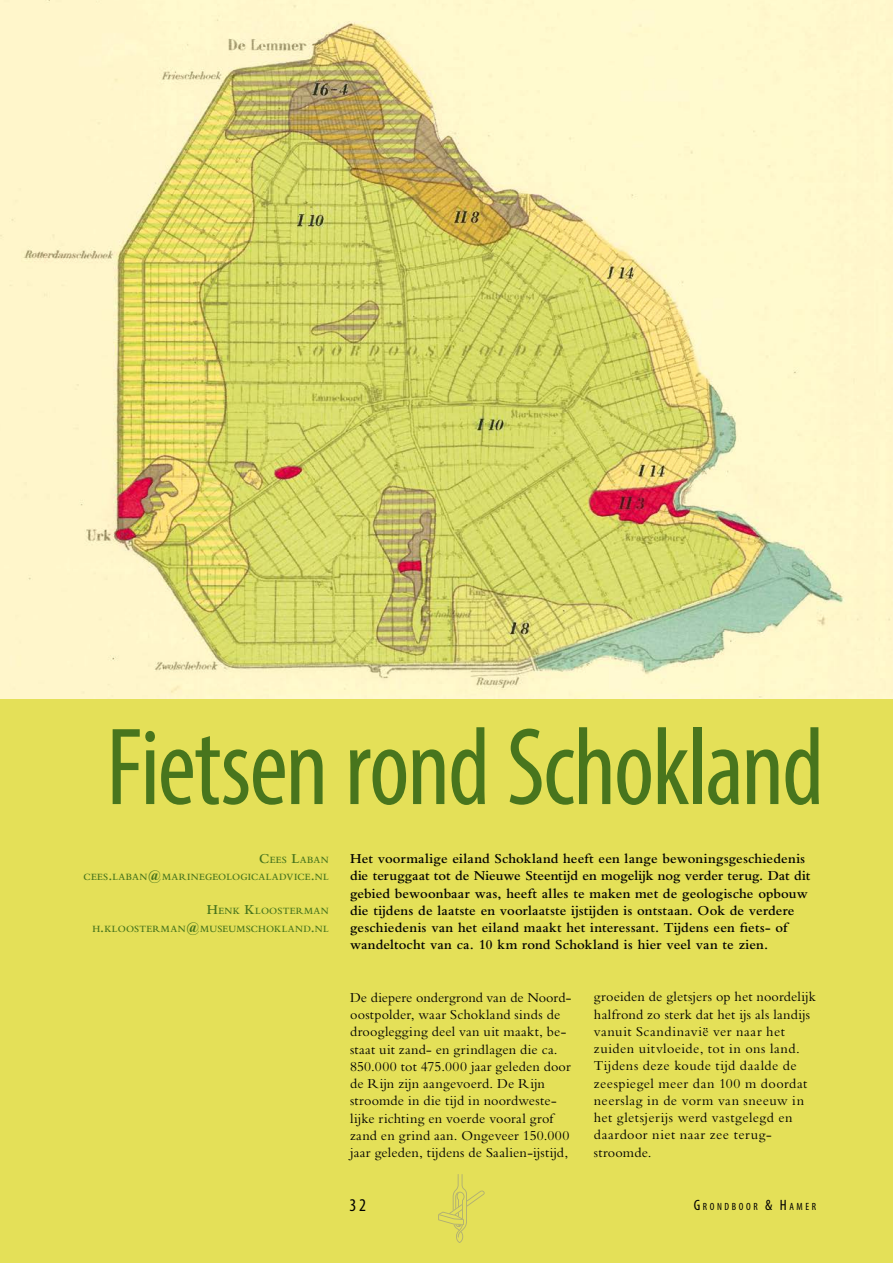
<style>
.page{position:relative;width:893px;height:1263px;background:#fff}
.page>*{position:absolute;margin:0;border:0;box-sizing:border-box;transform-origin:0 0}
.t1{font:condensed 111px "Myriad Pro";letter-spacing:-.02em;color:#48751d;scale:.95 1}
.t2{font:condensed 18px "Myriad Pro";color:#000}
.t3{font:14.25px/17.2px "M Bembo";letter-spacing:.02em;color:#000}
.t4{font:600 14.25px/17.2px "M Bembo";letter-spacing:.005em;color:#000}
.t5{font:condensed 10.5px "Myriad Pro";letter-spacing:.245em;color:#000}
.t6{font:600 10.05px/17.2px "M Bembo";letter-spacing:.035em;color:#48751d;text-align:right}
.s1{font-size:14.25px}
.s2{font-size:15px}
</style>
<div class="page">
<div style="left:0;top:686px;width:893px;height:577px;background:#e4e058"></div>
<svg style="left:438px;top:1174px;width:47px;height:69px"></svg>
<img style="left:0;top:0;width:893px;height:698px">
<h1 class="t1" style="left:106px;top:700px;width:757px">Fietsen rond Schokland</h1>
<p class="t6" style="left:84px;top:851px;width:247px"><span class="s1">C</span>EES <span class="s1">L</span>ABAN<br>CEES<span class="s1">.</span>LABAN<span class="s1">@</span>MARINEGEOLOGICALADVICE<span class="s1">.</span>NL</p>
<p class="t6" style="left:92px;top:902px;width:238px"><span class="s1">H</span>ENK <span class="s1">K</span>LOOSTERMAN<br>H<span class="s1">.</span>KLOOSTERMAN<span class="s1">@</span>MUSEUMSCHOKLAND<span class="s1">.</span>NL</p>
<p class="t4" style="left:350px;top:850px;width:462px">Het voormalige eiland Schokland heeft een lange bewoningsgeschiedenis die teruggaat tot de Nieuwe Steentijd en mogelijk nog verder terug. Dat dit gebied bewoonbaar was, heeft alles te maken met de geologische opbouw die tijdens de laatste en voorlaatste ijstijden is ontstaan. Ook de verdere geschiedenis van het eiland maakt het interessant. Tijdens een fiets- of wandeltocht van ca. 10 km rond Schokland is hier veel van te zien.</p>
<p class="t3" style="left:350px;top:989px;width:223px">De diepere ondergrond van de Noord&shy;oostpolder, waar Schokland sinds de drooglegging deel van uit maakt, be&shy;staat uit zand- en grindlagen die ca.<br>850.000 tot 475.000 jaar geleden door de Rijn zijn aangevoerd. De Rijn stroomde in die tijd in noordweste&shy;lijke richting en voerde vooral grof zand en grind aan. Ongeveer 150.000 jaar geleden, tijdens de Saalien-ijstijd,</p>
<p class="t3" style="left:594px;top:988px;width:224px">groeiden de gletsjers op het noordelijk halfrond zo sterk dat het ijs als landijs vanuit Scandinavië ver naar het zuiden uitvloeide, tot in ons land.<br>Tijdens deze koude tijd daalde de zeespiegel meer dan 100 m doordat neerslag in de vorm van sneeuw in het gletsjerijs werd vastgelegd en daardoor niet naar zee terug&shy;stroomde.</p>
<p class="t2" style="left:350px;top:1194px;width:18px">032</p>
<p class="t5" style="left:694px;top:1200px;width:124px"><span class="s2">G</span>RONDBOOR <span class="s2">&amp; H</span>AMER</p>
</div>
